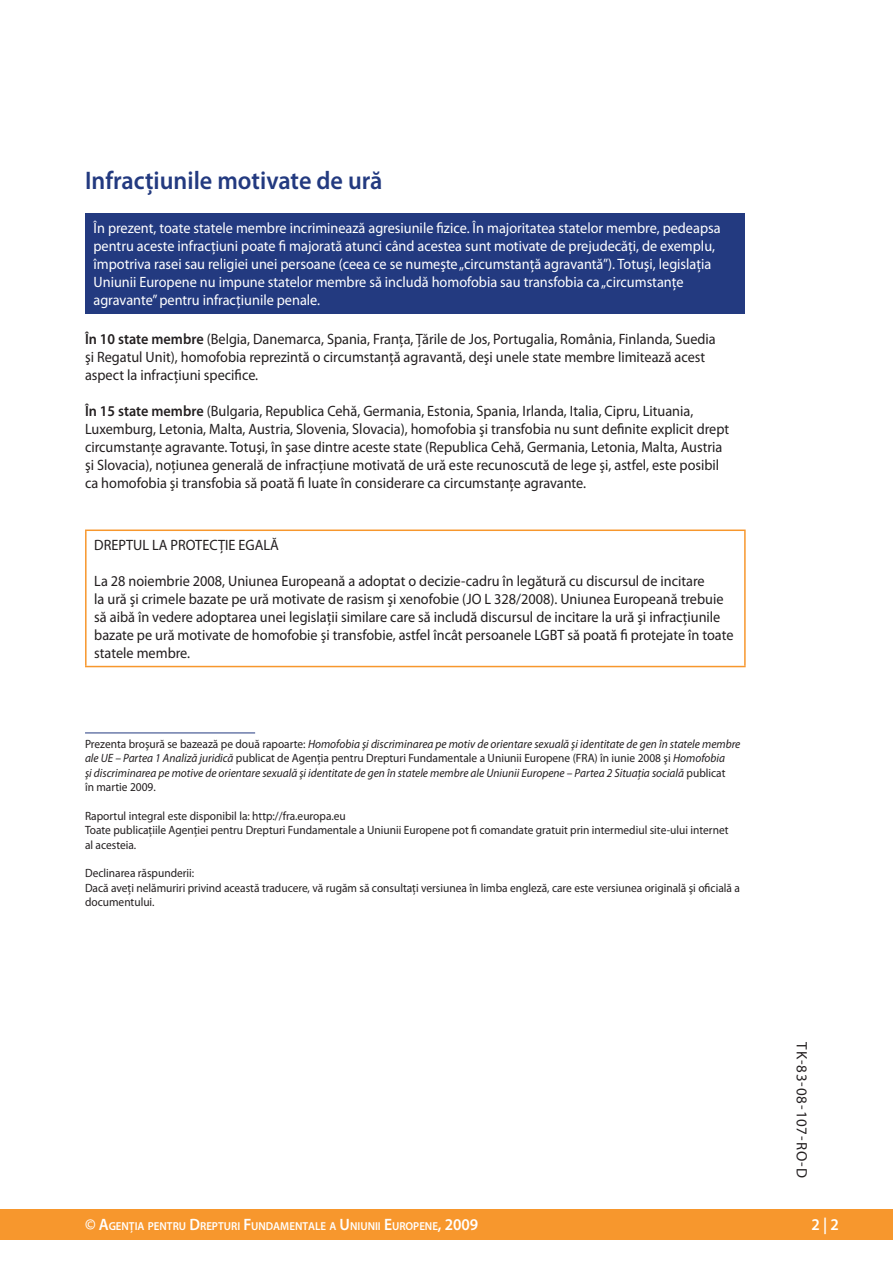
<style>
.page{position:relative;width:893px;height:1263px;background:#fff}
.page>*{position:absolute;margin:0;border:0;box-sizing:border-box;transform-origin:0 0}
.t1{font:600 25.5px "Myriad Pro";color:#233a80;scale:.95 1}
.t2{font:600 16.5px "Myriad Pro";color:#fff;scale:.95 1}
.t3{font:15px/18px "Myriad Pro";color:#231f20;scale:.95 1}
.t4{font:15px/18px "Myriad Pro";color:#fff;scale:.95 1}
.t5{font:15px "Myriad Pro";letter-spacing:.05em;color:#231f20}
.t6{font:italic 12px/14.4px "Myriad Pro";color:#231f20;scale:.95 1}
.t7{font:12px/14.4px "Myriad Pro";color:#231f20;scale:.95 1}
.t8{font:600 11.55px "Myriad Pro";color:#fff;scale:.95 1}
.s1{font-weight:600}
.s2{font-style:normal}
.s3{font-size:16.5px}
</style>
<div class="page">
<div style="left:85px;top:213px;width:659px;height:100px;background:#233a80"></div>
<hr style="left:85px;top:529px;width:661px;height:2px;background:#f7972d">
<hr style="left:85px;top:531px;width:2px;height:135px;background:#f7972d">
<hr style="left:744px;top:531px;width:2px;height:135px;background:#f7972d">
<hr style="left:85px;top:666px;width:661px;height:1px;background:#f7972d">
<hr style="left:85px;top:732px;width:170px;height:1px;background:#233a80">
<div style="left:0;top:1209px;width:893px;height:30px;background:#f7972d"></div>
<h1 class="t1" style="left:85px;top:167px;width:315px">Infracţiunile motivate de ură</h1>
<p class="t4" style="left:94px;top:219px;width:662px">În prezent, toate statele membre incriminează agresiunile fizice. În majoritatea statelor membre, pedeapsa pentru aceste infracţiuni poate fi majorată atunci când acestea sunt motivate de prejudecăţi, de exemplu, împotriva rasei sau religiei unei persoane (ceea ce se numeşte „circumstanţă agravantă”). Totuşi, legislaţia Uniunii Europene nu impune statelor membre să includă homofobia sau transfobia ca „circumstanţe agravante” pentru infracţiunile penale.</p>
<p class="t3" style="left:85px;top:330px;width:665px"><span class="s1">În 10 state membre</span> (Belgia, Danemarca, Spania, Franţa, Ţările de Jos, Portugalia, România, Finlanda, Suedia şi Regatul Unit), homofobia reprezintă o circumstanţă agravantă, deşi unele state membre limitează acest aspect la infracţiuni specifice.</p>
<p class="t3" style="left:85px;top:402px;width:679px"><span class="s1">În 15 state membre</span> (Bulgaria, Republica Cehă, Germania, Estonia, Spania, Irlanda, Italia, Cipru, Lituania, Luxemburg, Letonia, Malta, Austria, Slovenia, Slovacia), homofobia şi transfobia nu sunt definite explicit drept circumstanţe agravante. Totuşi, în şase dintre aceste state (Republica Cehă, Germania, Letonia, Malta, Austria şi Slovacia), noţiunea generală de infracţiune motivată de ură este recunoscută de lege şi, astfel, este posibil ca homofobia şi transfobia să poată fi luate în considerare ca circumstanţe agravante.</p>
<p class="t3" style="left:94px;top:536px;width:196px">DREPTUL LA PROTECŢIE EGALĂ</p>
<p class="t3" style="left:94px;top:572px;width:674px">La 28 noiembrie 2008, Uniunea Europeană a adoptat o decizie-cadru în legătură cu discursul de incitare<br>la ură şi crimele bazate pe ură motivate de rasism şi xenofobie (JO L 328/2008). Uniunea Europeană trebuie să aibă în vedere adoptarea unei legislaţii similare care să includă discursul de incitare la ură şi infracţiunile bazate pe ură motivate de homofobie şi transfobie, astfel încât persoanele LGBT să poată fi protejate în toate statele membre.</p>
<p class="t6" style="left:85px;top:737px;width:691px"><span class="s2">Prezenta broşură se bazează pe două rapoarte:</span> Homofobia şi discriminarea pe motiv de orientare sexuală şi identitate de gen în statele membre ale UE – Partea 1 Analiză juridică <span class="s2">publicat de Agenţia pentru Drepturi Fundamentale a Uniunii Europene (FRA) în iunie 2008 şi</span> Homofobia<br>şi discriminarea pe motive de orientare sexuală şi identitate de gen în statele membre ale Uniunii Europene – Partea 2 Situaţia socială <span class="s2">publicat<br>în martie 2009.</span></p>
<p class="t7" style="left:85px;top:809px;width:679px">Raportul integral este disponibil la: http://fra.europa.eu<br>Toate publicaţiile Agenţiei pentru Drepturi Fundamentale a Uniunii Europene pot fi comandate gratuit prin intermediul site-ului internet al acesteia.</p>
<p class="t7" style="left:85px;top:866px;width:691px">Declinarea răspunderii:<br>Dacă aveţi nelămuriri privind această traducere, vă rugăm să consultaţi versiunea în limba engleză, care este versiunea originală şi oficială a documentului.</p>
<p class="t5" style="left:810px;top:1042px;width:137px;rotate:90deg">TK-83-08-107-RO-D</p>
<p class="t8" style="left:85px;top:1220px;width:416px"><span class="s3">© A</span>GENŢIA PENTRU <span class="s3">D</span>REPTURI <span class="s3">F</span>UNDAMENTALE A <span class="s3">U</span> NIUNII <span class="s3">E</span>UROPENE<span class="s3">, 2009</span></p>
<p class="t2" style="left:812px;top:1215px;width:30px">2 | 2</p>
</div>
